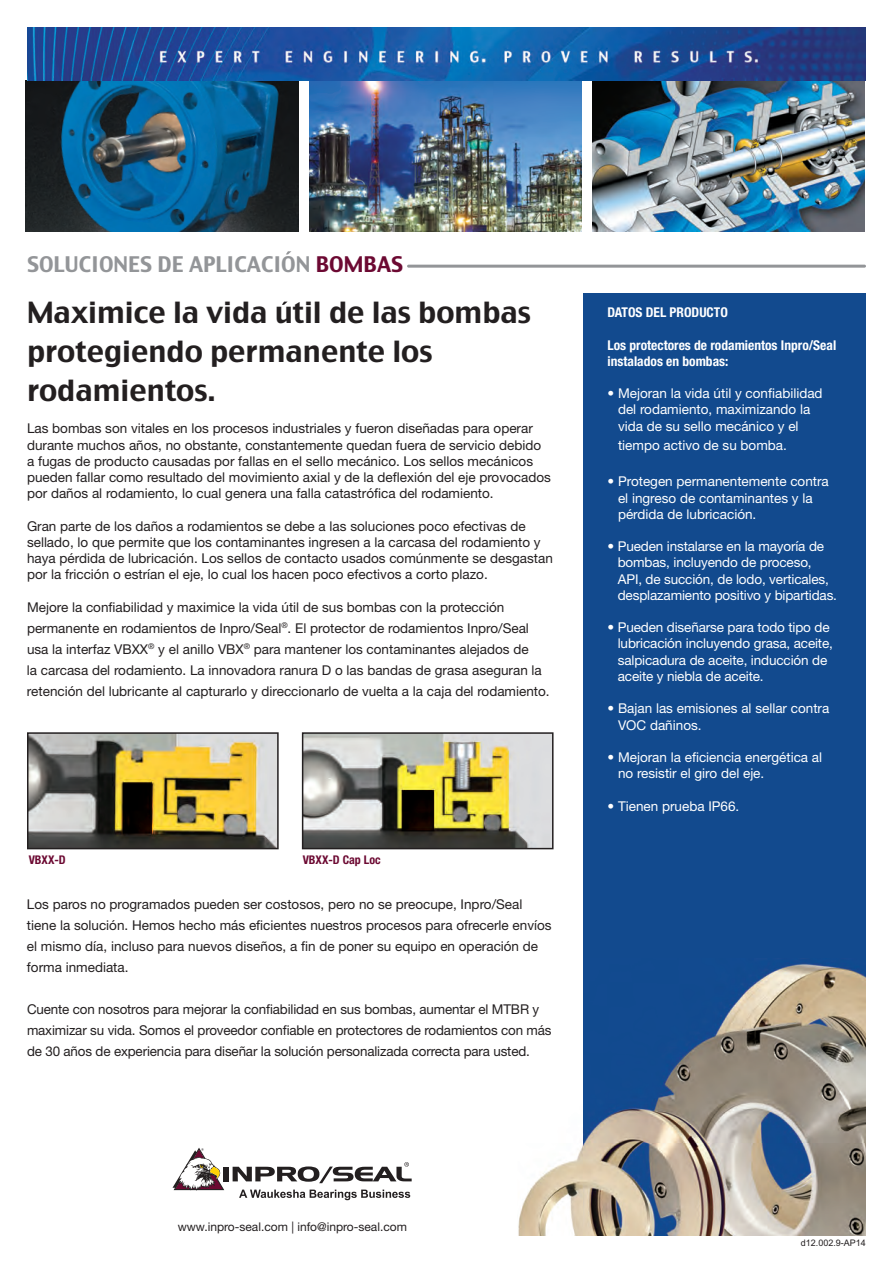
<style>
.page{position:relative;width:893px;height:1263px;background:#fff}
.page>*{position:absolute;margin:0;border:0;box-sizing:border-box;transform-origin:0 0}
.t1{font:28.5px/39px "Charcoal CY";color:#231f20}
.t2{font:21px "Charcoal CY";color:#939598}
.t3{font:13.5px/21px "Helvetica Neue";color:#231f20}
.t4{font:13.5px/16.2px "Helvetica Neue";color:#fff}
.t5{font:700 condensed 13.5px/16.2px "Helvetica Neue";color:#fff}
.t6{font:12px "Helvetica Neue";color:#231f20}
.t7{font:700 condensed 12px "Helvetica Neue";color:#6c0932}
.t8{font:9px "Arial";color:#231f20}
.s1{color:#6c0932}
</style>
<div class="page">
<hr style="left:407px;top:265px;width:459px;height:3px;background:#939598;border-radius:2px">
<div style="left:583px;top:294px;width:283px;height:942px;background:#124a8e"></div>
<div style="left:224px;top:1167px;width:5px;height:14px;background:#231f20"></div>
<svg style="left:172px;top:1148px;width:52px;height:43px"></svg>
<svg style="left:233px;top:1162px;width:179px;height:21px"></svg>
<svg style="left:239px;top:1189px;width:171px;height:11px"></svg>
<img style="left:518px;top:1145px;width:65px;height:91px">
<img style="left:583px;top:963px;width:283px;height:273px">
<img style="left:26px;top:81px;width:273px;height:150px">
<img style="left:592px;top:81px;width:273px;height:150px">
<img style="left:309px;top:81px;width:273px;height:150px">
<img style="left:27px;top:27px;width:839px;height:53px">
<svg style="left:302px;top:732px;width:252px;height:117px;background:#9e9a7e"></svg>
<svg style="left:27px;top:732px;width:252px;height:117px;background:#94885d"></svg>
<svg style="left:286px;top:251px;width:5px;height:3px"></svg>
<h2 class="t2" style="left:27px;top:256px;width:378px">SOLUCIONES DE APLICACION <span class="s1">BOMBAS</span></h2>
<h1 class="t1" style="left:27px;top:295px;width:506px">Maximice la vida util de las bombas protegiendo permanente los rodamientos.</h1>
<p class="t3" style="left:27px;top:422px;width:525px;line-height:16.2px">Las bombas son vitales en los procesos industriales y fueron diseñadas para operar durante muchos años, no obstante, constantemente quedan fuera de servicio debido a fugas de producto causadas por fallas en el sello mecánico. Los sellos mecánicos pueden fallar como resultado del movimiento axial y de la deflexión del eje provocados por daños al rodamiento, lo cual genera una falla catastrófica del rodamiento.</p>
<p class="t3" style="left:27px;top:519px;width:527px;line-height:16.2px">Gran parte de los daños a rodamientos se debe a las soluciones poco efectivas de sellado, lo que permite que los contaminantes ingresen a la carcasa del rodamiento y haya pérdida de lubricación. Los sellos de contacto usados comúnmente se desgastan por la fricción o estrían el eje, lo cual los hacen poco efectivos a corto plazo.</p>
<p class="t3" style="left:27px;top:598px;width:524px">Mejore la confiabilidad y maximice la vida útil de sus bombas con la protección permanente en rodamientos de Inpro/Seal<sup>®</sup>. El protector de rodamientos Inpro/Seal usa la interfaz VBXX<sup>®</sup> y el anillo VBX<sup>®</sup> para mantener los contaminantes alejados de<br>la carcasa del rodamiento. La innovadora ranura D o las bandas de grasa aseguran la retención del lubricante al capturarlo y direccionarlo de vuelta a la caja del rodamiento.</p>
<p class="t7" style="left:29px;top:855px;width:39px">VBXX-D</p>
<p class="t7" style="left:303px;top:855px;width:79px">VBXX-D Cap Loc</p>
<p class="t3" style="left:27px;top:895px;width:526px">Los paros no programados pueden ser costosos, pero no se preocupe, Inpro/Seal tiene la solución. Hemos hecho más eficientes nuestros procesos para ofrecerle envíos el mismo día, incluso para nuevos diseños, a fin de poner su equipo en operación de forma inmediata.</p>
<p class="t3" style="left:27px;top:1000px;width:526px">Cuente con nosotros para mejorar la confiabilidad en sus bombas, aumentar el MTBR y maximizar su vida. Somos el proveedor confiable en protectores de rodamientos con más de 30 años de experiencia para diseñar la solución personalizada correcta para usted.</p>
<p class="t5" style="left:608px;top:305px;width:122px">DATOS DEL PRODUCTO</p>
<p class="t5" style="left:608px;top:338px;width:230px">Los protectores de rodamientos Inpro/Seal instalados en bombas:</p>
<p class="t4" style="left:618px;top:387px;width:206px;text-indent:-11px">• Mejoran la vida útil y confiabilidad del rodamiento, maximizando la vida de su sello mecánico y el</p>
<p class="t4" style="left:618px;top:439px;width:170px">tiempo activo de su bomba.</p>
<p class="t4" style="left:618px;top:475px;width:212px;text-indent:-11px">• Protegen permanentemente contra el ingreso de contaminantes y la pérdida de lubricación.</p>
<p class="t4" style="left:618px;top:540px;width:221px;text-indent:-10px">• Pueden instalarse en la mayoría de bombas, incluyendo de proceso, API, de succión, de lodo, verticales, desplazamiento positivo y bipartidas.</p>
<p class="t4" style="left:618px;top:621px;width:217px;text-indent:-10px">• Pueden diseñarse para todo tipo de lubricación incluyendo grasa, aceite, salpicadura de aceite, inducción de aceite y niebla de aceite.</p>
<p class="t4" style="left:618px;top:702px;width:213px;text-indent:-11px">• Bajan las emisiones al sellar contra<br>VOC dañinos.</p>
<p class="t4" style="left:618px;top:750px;width:206px;text-indent:-11px">• Mejoran la eficiencia energética al no resistir el giro del eje.</p>
<p class="t4" style="left:608px;top:799px;width:133px">• Tienen prueba IP66.</p>
<p class="t6" style="left:178px;top:1222px;width:231px">www.inpro-seal.com | info@inpro-seal.com</p>
<p class="t8" style="left:801px;top:1237px;width:67px">d12.002.9-AP14</p>
</div>
